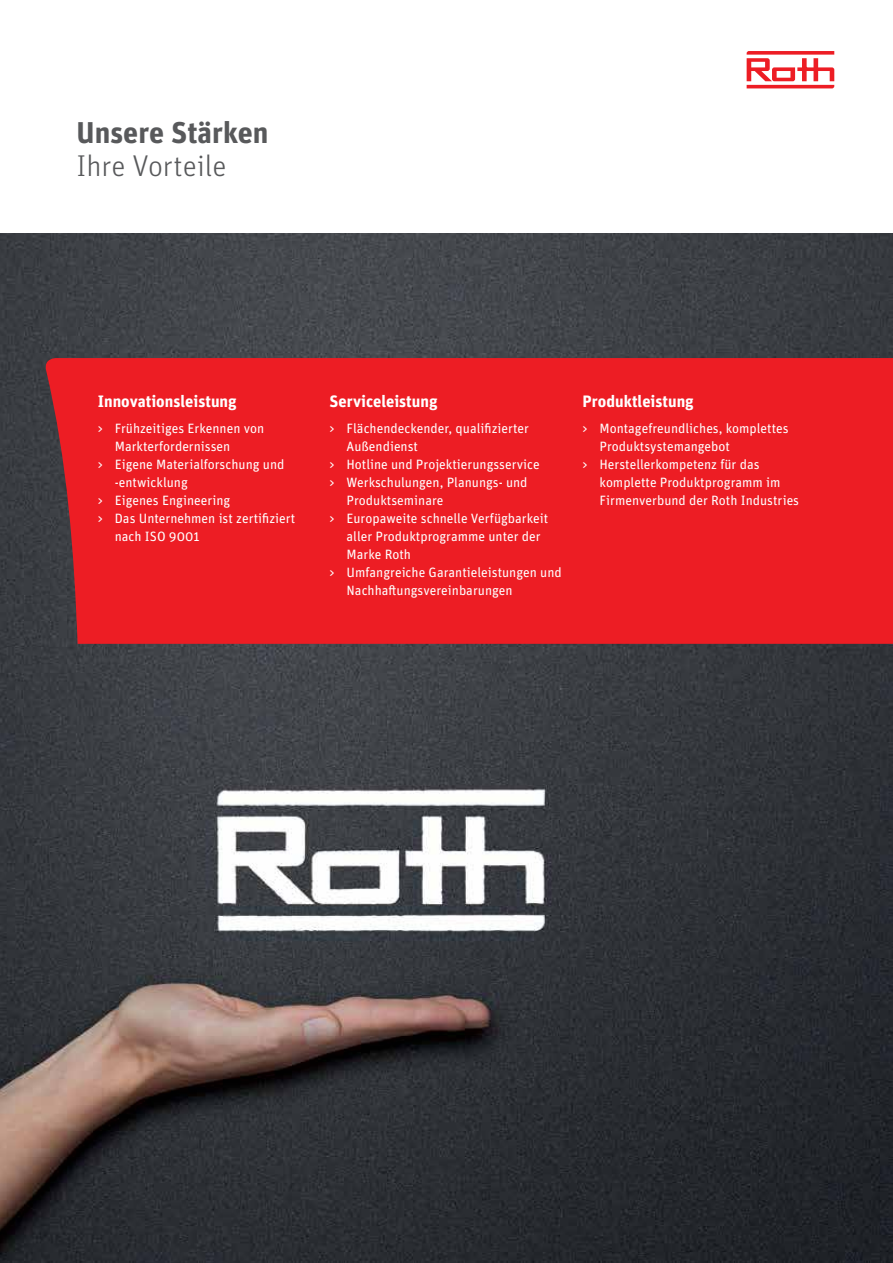
<style>
.page{position:relative;width:893px;height:1263px;background:#fff}
.page>*{position:absolute;margin:0;border:0;box-sizing:border-box;transform-origin:0 0}
.t1{font:700 30px "Unit OT";color:#58595b}
.t2{font:300 30px "Unit OT";color:#58595b}
.t3{font:700 16.5px "Unit OT";color:#fff}
.t4{font:13.5px "Unit OT";color:#fff}
</style>
<div class="page">
<svg style="left:747px;top:51px;width:87px;height:37px"></svg>
<img style="left:0;top:234px;width:893px;height:1029px">
<div style="left:43px;top:358px;width:850px;height:286px;background:#ed1d24"></div>
<h1 class="t1" style="left:77px;top:113px;width:193px">Unsere Stärken</h1>
<h1 class="t2" style="left:77px;top:148px;width:152px">Ihre Vorteile</h1>
<p class="t3" style="left:98px;top:390px;width:140px">Innovationsleistung</p>
<p class="t4" style="left:98px;top:420px;width:168px">&gt; Frühzeitiges Erkennen von</p>
<p class="t4" style="left:115px;top:438px;width:117px">Markterfordernissen</p>
<p class="t4" style="left:98px;top:456px;width:188px">&gt; Eigene Materialforschung und</p>
<p class="t4" style="left:115px;top:474px;width:75px">-entwicklung</p>
<p class="t4" style="left:98px;top:492px;width:134px">&gt; Eigenes Engineering</p>
<p class="t4" style="left:98px;top:510px;width:199px">&gt; Das Unternehmen ist zertifiziert</p>
<p class="t4" style="left:115px;top:528px;width:86px">nach ISO 9001</p>
<p class="t3" style="left:330px;top:390px;width:110px">Serviceleistung</p>
<p class="t4" style="left:330px;top:420px;width:201px">&gt; Flächendeckender, qualifizierter</p>
<p class="t4" style="left:347px;top:438px;width:73px">Außendienst</p>
<p class="t4" style="left:330px;top:456px;width:212px">&gt; Hotline und Projektierungsservice</p>
<p class="t4" style="left:330px;top:474px;width:200px">&gt; Werkschulungen, Planungs- und</p>
<p class="t4" style="left:347px;top:492px;width:98px">Produktseminare</p>
<p class="t4" style="left:330px;top:510px;width:220px">&gt; Europaweite schnelle Verfügbarkeit</p>
<p class="t4" style="left:347px;top:528px;width:196px">aller Produktprogramme unter der</p>
<p class="t4" style="left:347px;top:546px;width:66px">Marke Roth</p>
<p class="t4" style="left:330px;top:564px;width:234px">&gt; Umfangreiche Garantieleistungen und</p>
<p class="t4" style="left:347px;top:582px;width:168px">Nachhaftungsvereinbarungen</p>
<p class="t3" style="left:583px;top:390px;width:113px">Produktleistung</p>
<p class="t4" style="left:583px;top:420px;width:208px">&gt; Montagefreundliches, komplettes</p>
<p class="t4" style="left:600px;top:438px;width:132px">Produktsystemangebot</p>
<p class="t4" style="left:583px;top:456px;width:179px">&gt; Herstellerkompetenz für das</p>
<p class="t4" style="left:600px;top:474px;width:182px">komplette Produktprogramm im</p>
<p class="t4" style="left:600px;top:492px;width:201px">Firmenverbund der Roth Industries</p>
</div>
